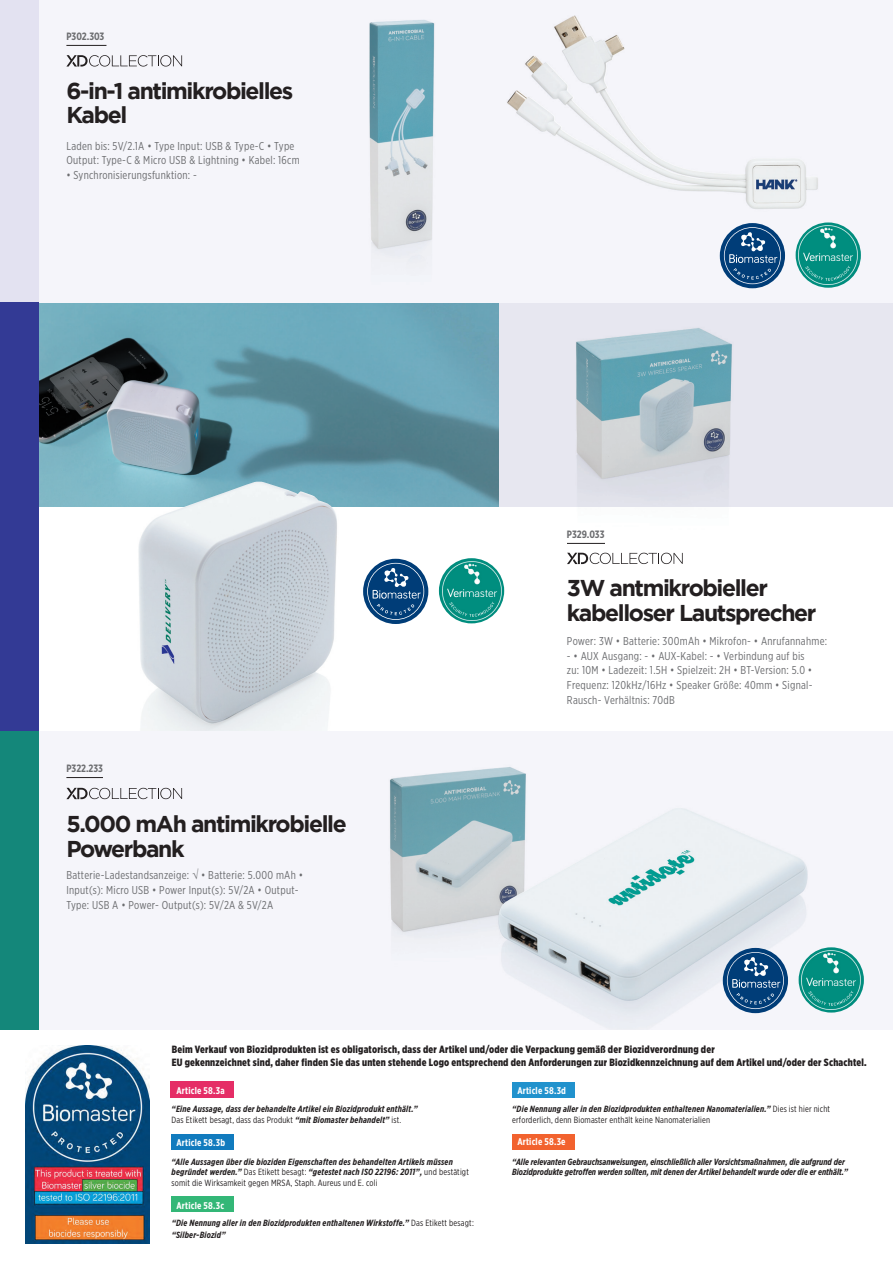
<style>
.page{position:relative;width:893px;height:1263px;background:#fff}
.page>*{position:absolute;margin:0;border:0;box-sizing:border-box;transform-origin:0 0}
.t1{font:700 22.8px "Gotham";letter-spacing:-.06em;color:#231f20}
.t2{font:11.4px/14.7px "Gotham X Narrow";letter-spacing:.025em;color:#6c6d70}
.Description{font:700 10.65px "Gotham X Narrow";color:#6c6d70}
.t3{font:900 10.5px "Gotham X Narrow";letter-spacing:.02em;color:#231f20}
.t4{font:700 9.75px "Gotham X Narrow";letter-spacing:.02em;color:#fff}
.t5{font:italic 700 9px/10.8px "Gotham X Narrow";letter-spacing:.015em;color:#231f20}
.t6{font:9px/10.8px "Gotham X Narrow";letter-spacing:.02em;color:#231f20}
.s1{font-weight:700;font-style:italic}
.s2{font-weight:400;font-style:normal}
</style>
<div class="page">
<div style="left:496px;top:302px;width:397px;height:205px;background:#e7e7f0"></div>
<img style="left:39px;top:303px;width:459px;height:204px">
<div style="left:15px;top:731px;width:878px;height:298px;background:#f5f5fa"></div>
<div style="left:35px;top:0;width:858px;height:302px;background:#f5f5fa"></div>
<div style="left:0;top:0;width:39px;height:315px;background:#e3e2f1"></div>
<div style="left:0;top:302px;width:39px;height:429px;background:#333a95"></div>
<hr style="left:66px;top:777px;width:37px;height:1px;background:#231f20">
<svg style="left:66px;top:788px;width:116px;height:11px"></svg>
<img style="left:554px;top:288px;width:238px;height:277px">
<img style="left:576px;top:328px;width:156px;height:151px">
<img style="left:74px;top:457px;width:317px;height:274px">
<img style="left:138px;top:482px;width:199px;height:241px">
<img style="left:245px;top:23px;width:309px;height:297px">
<img style="left:370px;top:20px;width:64px;height:229px">
<img style="left:325px;top:727px;width:140px;height:211px">
<img style="left:390px;top:767px;width:75px;height:164px">
<img style="left:487px;top:15px;width:332px;height:263px">
<img style="left:508px;top:16px;width:238px;height:169px">
<img style="left:465px;top:767px;width:355px;height:258px">
<img style="left:498px;top:807px;width:310px;height:193px">
<hr style="left:66px;top:45px;width:40px;height:1px;background:#231f20">
<svg style="left:66px;top:55px;width:116px;height:12px"></svg>
<hr style="left:567px;top:543px;width:38px;height:1px;background:#231f20">
<svg style="left:567px;top:553px;width:116px;height:11px"></svg>
<svg style="left:720px;top:223px;width:65px;height:65px"></svg>
<img style="left:796px;top:222px;width:65px;height:66px;border-radius:33px">
<svg style="left:363px;top:559px;width:65px;height:65px"></svg>
<img style="left:439px;top:558px;width:65px;height:65px;border-radius:33px">
<svg style="left:723px;top:948px;width:65px;height:65px"></svg>
<img style="left:799px;top:947px;width:65px;height:65px;border-radius:33px">
<div style="left:0;top:731px;width:39px;height:298px;background:#14877a"></div>
<img style="left:25px;top:1045px;width:125px;height:198px">
<div style="left:170px;top:1082px;width:64px;height:16px;background:#e52d66"></div>
<div style="left:171px;top:1134px;width:63px;height:16px;background:#117bbe"></div>
<div style="left:171px;top:1197px;width:63px;height:15px;background:#33b777"></div>
<div style="left:512px;top:1082px;width:63px;height:15px;background:#2192cd"></div>
<div style="left:512px;top:1134px;width:63px;height:16px;background:#f2622e"></div>
<p class="Description" style="left:66px;top:29px;width:39px">P302.303</p>
<p class="t1" style="left:66px;top:77px;width:229px">6-in-1 antimikrobielles</p>
<p class="t1" style="left:66px;top:102px;width:62px">Kabel</p>
<p class="t2" style="left:66px;top:138px;width:235px">Laden bis: 5V/2.1A • Type Input: USB &amp; Type-C • Type<br>Output: Type-C &amp; Micro USB &amp; Lightning • Kabel: 16cm</p>
<p class="t2" style="left:66px;top:167px;width:132px">• Synchronisierungsfunktion: -</p>
<p class="Description" style="left:66px;top:761px;width:38px">P322.233</p>
<p class="t1" style="left:66px;top:811px;width:282px">5.000 mAh antimikrobielle</p>
<p class="t1" style="left:66px;top:835px;width:120px">Powerbank</p>
<p class="t2" style="left:66px;top:868px;width:238px">Batterie-Ladestandsanzeige: √ • Batterie: 5.000 mAh •<br>Input(s): Micro USB • Power Input(s): 5V/2A • Output-<br>Type: USB A • Power- Output(s): 5V/2A &amp; 5V/2A</p>
<p class="Description" style="left:567px;top:527px;width:39px">P329.033</p>
<p class="t1" style="left:567px;top:575px;width:202px">3W antmikrobieller</p>
<p class="t1" style="left:567px;top:599px;width:251px">kabelloser Lautsprecher</p>
<p class="t2" style="left:567px;top:633px;width:262px">Power: 3W • Batterie: 300mAh • Mikrofon- • Anrufannahme:</p>
<p class="t2" style="left:567px;top:648px;width:247px">- • AUX Ausgang: - • AUX-Kabel: - • Verbindung auf bis zu: 10M • Ladezeit: 1.5H • Spielzeit: 2H • BT-Version: 5.0 • Frequenz: 120kHz/16Hz • Speaker Größe: 40mm • Signal-Rausch- Verhältnis: 70dB</p>
<p class="t3" style="left:172px;top:1043px;width:544px">Beim Verkauf von Biozidprodukten ist es obligatorisch, dass der Artikel und/oder die Verpackung gemäß der Biozidverordnung der</p>
<p class="t3" style="left:172px;top:1056px;width:696px">EU gekennzeichnet sind, daher finden Sie das unten stehende Logo entsprechend den Anforderungen zur Biozidkennzeichnung auf dem Artikel und/oder der Schachtel.</p>
<p class="t4" style="left:176px;top:1084px;width:50px">Article 58.3a</p>
<p class="t4" style="left:517px;top:1084px;width:50px">Article 58.3d</p>
<p class="t5" style="left:172px;top:1103px;width:248px">“Eine Aussage, dass der behandelte Artikel ein Biozidprodukt enthält.”</p>
<p class="t6" style="left:172px;top:1114px;width:231px">Das Etikett besagt, dass das Produkt <span class="s1">“mit Biomaster behandelt”</span> ist.</p>
<p class="t6" style="left:512px;top:1103px;width:319px"><span class="s1">“Die Nennung aller in den Biozidprodukten enthaltenen Nanomaterialien.”</span> Dies ist hier nicht erforderlich, denn Biomaster enthält keine Nanomaterialien</p>
<p class="t5" style="left:512px;top:1156px;width:337px">“Alle relevanten Gebrauchsanweisungen, einschließlich aller Vorsichtsmaßnahmen, die aufgrund der<br>Biozidprodukte getroffen werden sollten, mit denen der Artikel behandelt wurde oder die er enthält.”</p>
<p class="t4" style="left:517px;top:1136px;width:50px">Article 58.3e</p>
<p class="t4" style="left:176px;top:1136px;width:50px">Article 58.3b</p>
<p class="t5" style="left:172px;top:1156px;width:299px">“Alle Aussagen über die bioziden Eigenschaften des behandelten Artikels müssen begründet werden.” <span class="s2">Das Etikett besagt:</span> “getestet nach ISO 22196: 2011”, <span class="s2">und bestätigt somit die Wirksamkeit gegen MRSA, Staph. Aureus und E. coli</span></p>
<p class="t5" style="left:172px;top:1217px;width:304px;line-height:11.7px">“Die Nennung aller in den Biozidprodukten enthaltenen Wirkstoffe.” <span class="s2">Das Etikett besagt: </span>“Silber-Biozid”</p>
<p class="t4" style="left:176px;top:1199px;width:49px">Article 58.3c</p>
</div>
